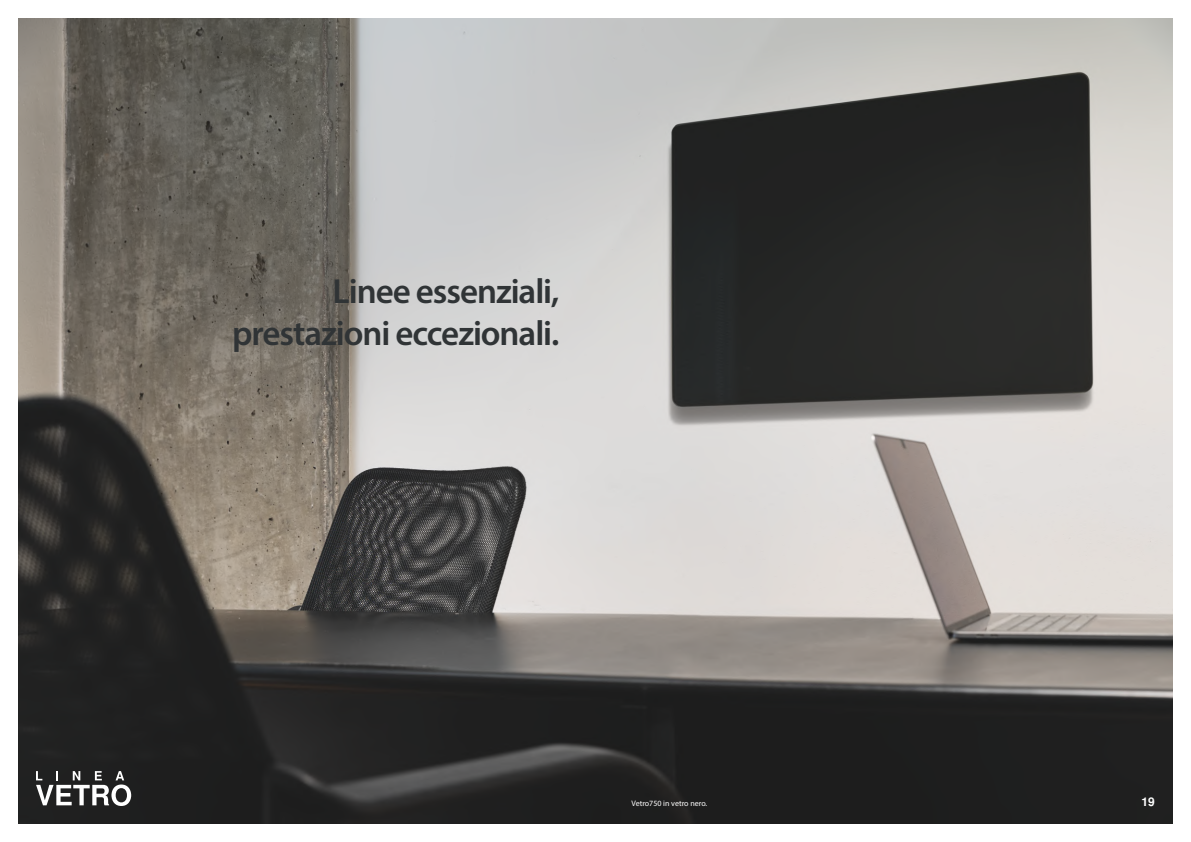
<style>
.page{position:relative;width:1191px;height:842px;background:#fff}
.page>*{position:absolute;margin:0;border:0;box-sizing:border-box;transform-origin:0 0}
.t1{font:600 35px/42px "Myriad Pro";letter-spacing:-.03em;color:#303436;text-align:right}
.t2{font:700 12px "Nimbus San L";color:#fff}
.t3{font:8px "Myriad Pro";color:#fff}
</style>
<div class="page">
<img style="left:18px;top:18px;width:1154px;height:805px">
<svg style="left:36px;top:771px;width:95px;height:35px"></svg>
<p class="t1" style="left:232px;top:270px;width:329px">Linee essenziali, prestazioni eccezionali.</p>
<p class="t3" style="left:631px;top:798px;width:77px">Vetro750 in vetro nero.</p>
<p class="t2" style="left:1141px;top:793px;width:15px">19</p>
</div>
